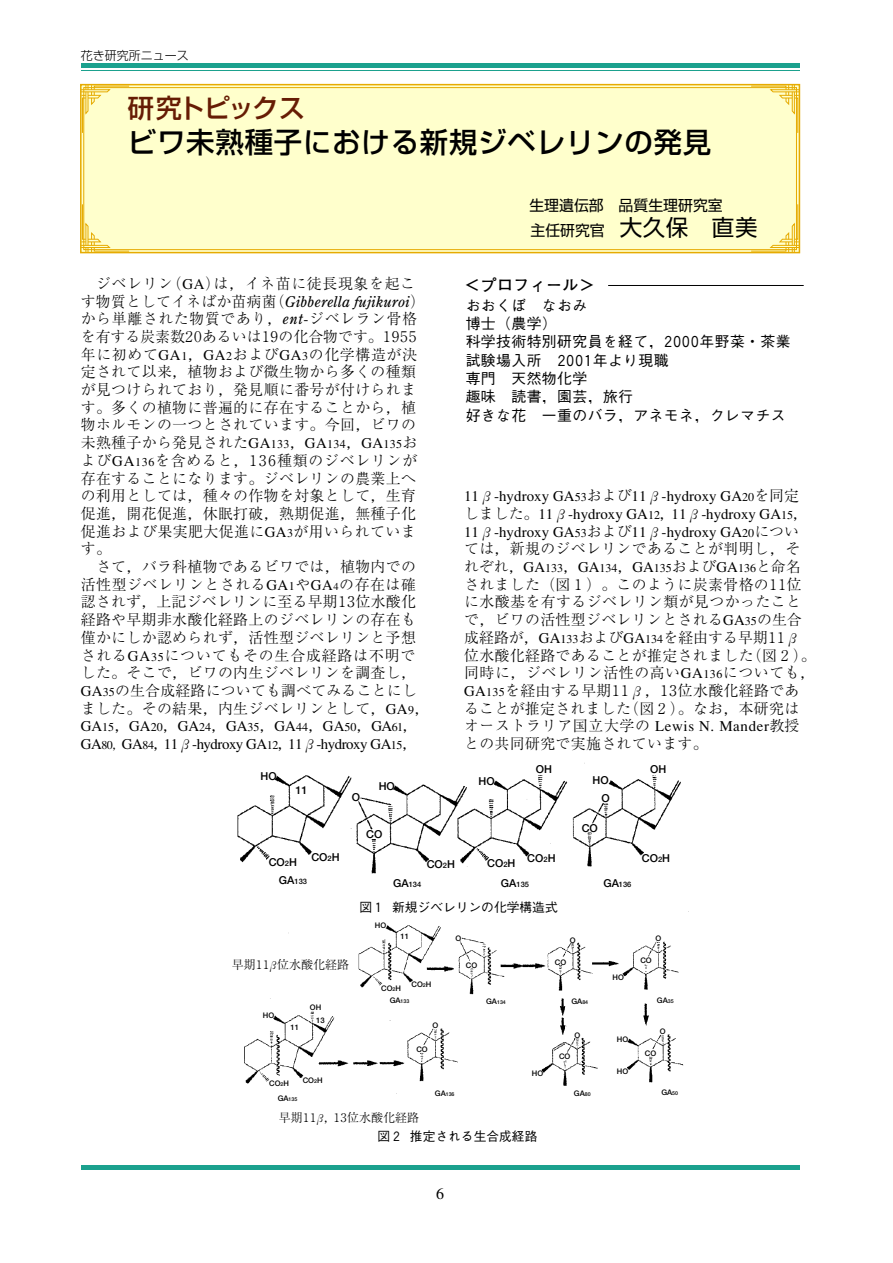
<style>
.page{position:relative;width:893px;height:1263px;background:#fff}
.page>*{position:absolute;margin:0;border:0;box-sizing:border-box;transform-origin:0 0}
.t1{font:500 28.5px "Shin Go";letter-spacing:.025em;color:#000}
.t2{font:500 26.25px "Shin Go";letter-spacing:-.04em;color:#661c04}
.t3{font:700 15.9px "Futo Go B101";letter-spacing:.025em;color:#000}
.t4{font:300 15.9px "Ryumin";color:#000}
.t5{font:300 14.85px/17.7px "Ryumin";letter-spacing:.025em;color:#000}
.t6{font:500 14.85px/18.3px "Gothic BBB";letter-spacing:.025em;color:#000}
.t7{font:italic 14.85px "Century Old Style";letter-spacing:.015em;color:#000}
.t8{font:14.85px/25.5px "Shin Go";color:#000}
.t9{font:300 14.85px "Ryumin";letter-spacing:.045em;color:#000}
.t10{font:500 12.75px "Gothic BBB";color:#000}
.t11{font:300 12px "Ryumin";color:#000}
.t12{font:300 12px "Shin Go";color:#000}
.t13{font:700 10.95px "Futo Go B101";color:#000}
.t14{font:700 7.65px "Futo Go B101";color:#000}
.t15{font:700 7.5px "Futo Go B101";color:#000}
.t16{font:700 5.25px "Futo Go B101";color:#000}
.s1{font-size:22.5px}
.s2{font-family:"Ryumin";font-weight:300;font-style:normal}
.s3{font-family:"Century Old Style";font-weight:400;font-style:italic}
.s4{font-size:12px}
.s5{font-size:10.5px}
.s6{font-size:7.5px}
.s7{font-size:10.95px}
.s8{font-size:5.25px}
.s9{font-size:7.65px}
</style>
<div class="page">
<img style="left:237px;top:763px;width:452px;height:331px">
<div style="left:80px;top:84px;width:720px;height:169px;background:#ffc;border:2px solid #e6ab02"></div>
<svg style="left:81px;top:85px;width:49px;height:48px"></svg>
<svg style="left:751px;top:85px;width:49px;height:48px"></svg>
<svg style="left:81px;top:204px;width:49px;height:48px"></svg>
<svg style="left:751px;top:204px;width:49px;height:48px"></svg>
<div style="left:84px;top:87px;width:713px;height:163px;border:1px solid #e6ab02"></div>
<hr style="left:81px;top:64px;width:718px;height:4px;background:#1ba18e">
<hr style="left:81px;top:70px;width:718px;height:1px;background:#1ba18e">
<hr style="left:81px;top:1165px;width:718px;height:4px;background:#1ba18e">
<hr style="left:608px;top:285px;width:196px;height:1px;background:#000">
<p class="t12" style="left:81px;top:48px;width:109px">花き研究所ニュース</p>
<h2 class="t2" style="left:128px;top:91px;width:179px">研究トピックス</h2>
<h1 class="t1" style="left:128px;top:123px;width:585px">ビワ未熟種子における新規ジベレリンの発見</h1>
<p class="t8" style="left:529px;top:192px;width:230px">生理遺伝部 品質生理研究室<br>主任研究官 <span class="s1">大久保 直美</span></p>
<p class="t9" style="left:96px;top:275px;width:321px">ジベレリン（GA）は，イネ苗に徒長現象を起こ</p>
<p class="t3" style="left:464px;top:276px;width:132px">＜プロフィール＞</p>
<p class="t7" style="left:81px;top:292px;width:346px"><span class="s2">す物質としてイネばか苗病菌（</span>Gibberella fujikuroi<span class="s2">）</span></p>
<p class="t5" style="left:81px;top:311px;width:341px">から単離された物質であり，<span class="s3">ent</span>-ジベレラン骨格を有する炭素数２０あるいは１９の化合物です。１９５５年に初めてGA<span class="s4">1</span>，GA<span class="s4">2</span>およびGA<span class="s4">3</span>の化学構造が決定されて以来，植物および微生物から多くの種類が見つけられており，発見順に番号が付けられます。多くの植物に普遍的に存在することから，植物ホルモンの一つとされています。今回，ビワの未熟種子から発見されたGA<span class="s4">133</span>，GA<span class="s4">134</span>，GA<span class="s4">135</span>およびGA<span class="s4">136</span>を含めると，１３６種類のジベレリンが存在することになります。ジベレリンの農業上への利用としては，種々の作物を対象として，生育促進，開花促進，休眠打破，熟期促進，無種子化促進および果実肥大促進にGA<span class="s4">3</span>が用いられています。</p>
<p class="t5" style="left:81px;top:559px;width:350px;text-indent:15px">さて，バラ科植物であるビワでは，植物内での活性型ジベレリンとされるGA<span class="s4">1</span>やGA<span class="s5">4</span>の存在は確認されず，上記ジベレリンに至る早期１３位水酸化経路や早期非水酸化経路上のジベレリンの存在も僅かにしか認められず，活性型ジベレリンと予想されるGA<span class="s4">35</span>についてもその生合成経路は不明でした。そこで，ビワの内生ジベレリンを調査し，<br>GA<span class="s4">35</span>の生合成経路についても調べてみることにしました。その結果，内生ジベレリンとして，GA<span class="s4">9</span>，<br>GA<span class="s4">15</span>，GA<span class="s4">20</span>，GA<span class="s4">24</span>，GA<span class="s4">35</span>，GA<span class="s4">44</span>，GA<span class="s4">50</span>，GA<span class="s4">61</span>，<br>GA<span class="s4">80，</span>GA<span class="s4">84</span>，11β-hydroxy GA<span class="s4">12</span>，11β-hydroxy GA<span class="s4">15</span>，</p>
<p class="t6" style="left:466px;top:297px;width:326px">おおくぼ なおみ<br>博士（農学）<br>科学技術特別研究員を経て，２０００年野菜・茶業試験場入所 ２００１年より現職<br>専門 天然物化学<br>趣味 読書，園芸，旅行<br>好きな花 一重のバラ，アネモネ，クレマチス</p>
<p class="t5" style="left:464px;top:488px;width:353px">11β-hydroxy GA<span class="s4">53</span>および11β-hydroxy GA<span class="s4">20</span>を同定しました。11β-hydroxy GA<span class="s4">12</span>，11β-hydroxy GA<span class="s4">15</span>，<br>11β-hydroxy GA<span class="s4">53</span>および11β-hydroxy GA<span class="s4">20</span>については，新規のジベレリンであることが判明し，それぞれ，GA<span class="s4">133</span>，GA<span class="s4">134</span>，GA<span class="s4">135</span>およびGA<span class="s4">136</span>と命名されました（図１）。このように炭素骨格の１１位に水酸基を有するジベレリン類が見つかったことで，ビワの活性型ジベレリンとされるGA<span class="s4">35</span>の生合成経路が，GA<span class="s4">133</span>およびGA<span class="s4">134</span>を経由する早期１１β位水酸化経路であることが推定されました（図２）。同時に，ジベレリン活性の高いGA<span class="s4">136</span>についても，<br>GA<span class="s4">135</span>を経由する早期１１β，１３位水酸化経路であることが推定されました（図２）。なお，本研究はオーストラリア国立大学の Lewis N. Mander教授との共同研究で実施されています。</p>
<p class="t13" style="left:261px;top:769px;width:18px">HO</p>
<p class="t13" style="left:295px;top:784px;width:14px">11</p>
<p class="t13" style="left:352px;top:791px;width:10px">O</p>
<p class="t13" style="left:379px;top:779px;width:18px">HO</p>
<p class="t13" style="left:366px;top:827px;width:18px">CO</p>
<p class="t13" style="left:479px;top:774px;width:18px">HO</p>
<p class="t13" style="left:536px;top:763px;width:18px">OH</p>
<p class="t13" style="left:593px;top:774px;width:18px">HO</p>
<p class="t13" style="left:601px;top:791px;width:10px">O</p>
<p class="t13" style="left:582px;top:821px;width:18px">CO</p>
<p class="t13" style="left:650px;top:763px;width:18px">OH</p>
<p class="t13" style="left:311px;top:851px;width:30px">CO<span class="s6">2</span>H</p>
<p class="t13" style="left:427px;top:858px;width:30px">CO<span class="s6">2</span>H</p>
<p class="t13" style="left:487px;top:854px;width:70px">CO<sub>2</sub>H CO<sup>2</sup>H</p>
<p class="t13" style="left:642px;top:851px;width:30px">CO<span class="s6">2</span>H</p>
<p class="t13" style="left:269px;top:855px;width:30px">CO<span class="s6">2</span>H</p>
<p class="t15" style="left:279px;top:877px;width:30px"><span class="s7">GA</span>133</p>
<p class="t15" style="left:393px;top:880px;width:30px"><span class="s7">GA</span>134</p>
<p class="t15" style="left:501px;top:880px;width:30px"><span class="s7">GA</span>135</p>
<p class="t15" style="left:603px;top:880px;width:30px"><span class="s7">GA</span>136</p>
<p class="t10" style="left:359px;top:899px;width:200px">図１新規ジベレリンの化学構造式</p>
<p class="t11" style="left:232px;top:958px;width:119px">早期１１β位水酸化経路</p>
<p class="t14" style="left:263px;top:1011px;width:13px">HO</p>
<p class="t14" style="left:291px;top:1023px;width:10px">11</p>
<p class="t14" style="left:310px;top:1003px;width:13px">OH</p>
<p class="t14" style="left:316px;top:1016px;width:10px">13</p>
<p class="t14" style="left:269px;top:1079px;width:21px">CO<span class="s8">2</span>H</p>
<p class="t14" style="left:303px;top:1075px;width:21px">CO<span class="s8">2</span>H</p>
<p class="t16" style="left:278px;top:1096px;width:21px"><span class="s9">GA</span>135</p>
<p class="t14" style="left:375px;top:920px;width:13px">HO</p>
<p class="t14" style="left:401px;top:932px;width:10px">11</p>
<p class="t14" style="left:381px;top:983px;width:21px">CO<span class="s8">2</span>H</p>
<p class="t14" style="left:412px;top:980px;width:21px">CO<span class="s8">2</span>H</p>
<p class="t16" style="left:390px;top:998px;width:21px"><span class="s9">GA</span>133</p>
<p class="t14" style="left:433px;top:1020px;width:7px">O</p>
<p class="t14" style="left:416px;top:1044px;width:13px">CO</p>
<p class="t14" style="left:455px;top:933px;width:7px">O</p>
<p class="t14" style="left:466px;top:961px;width:13px">CO</p>
<p class="t14" style="left:570px;top:936px;width:7px">O</p>
<p class="t14" style="left:656px;top:934px;width:7px">O</p>
<p class="t14" style="left:555px;top:957px;width:13px">CO</p>
<p class="t14" style="left:640px;top:956px;width:13px">CO</p>
<p class="t14" style="left:612px;top:973px;width:13px">HO</p>
<p class="t16" style="left:486px;top:999px;width:21px"><span class="s9">GA</span>134</p>
<p class="t14" style="left:571px;top:997px;width:18px">GA<span class="s8">84</span></p>
<p class="t14" style="left:657px;top:995px;width:18px">GA<span class="s8">35</span></p>
<p class="t14" style="left:574px;top:1030px;width:7px">O</p>
<p class="t14" style="left:559px;top:1052px;width:13px">CO</p>
<p class="t14" style="left:617px;top:1034px;width:13px">HO</p>
<p class="t14" style="left:532px;top:1069px;width:13px">HO</p>
<p class="t14" style="left:617px;top:1066px;width:13px">HO</p>
<p class="t14" style="left:660px;top:1027px;width:7px">O</p>
<p class="t14" style="left:645px;top:1048px;width:13px">CO</p>
<p class="t16" style="left:435px;top:1090px;width:21px"><span class="s9">GA</span>136</p>
<p class="t14" style="left:574px;top:1088px;width:18px">GA<span class="s8">80</span></p>
<p class="t14" style="left:661px;top:1088px;width:18px">GA<span class="s8">50</span></p>
<p class="t11" style="left:279px;top:1111px;width:142px">早期１１β，１３位水酸化経路</p>
<p class="t10" style="left:377px;top:1129px;width:162px">図２推定される生合成経路</p>
<p class="t4" style="left:436px;top:1185px;width:9px">6</p>
</div>
